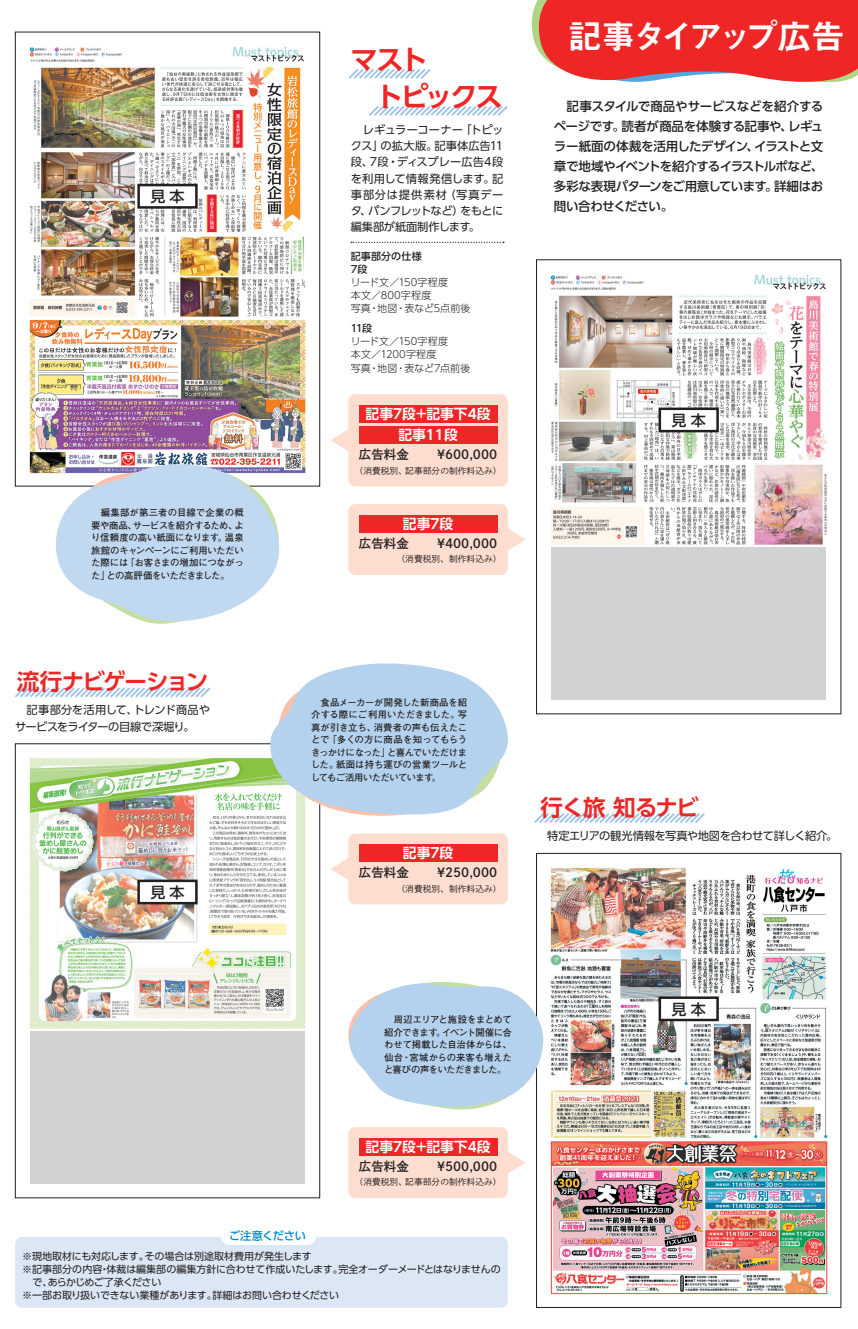
<style>
.page{position:relative;width:858px;height:1329px;background:#fff}
.page>*{position:absolute;margin:0;border:0;box-sizing:border-box;transform-origin:0 0}
.t1{font:33.75px "Midashi Go Pro MB31";letter-spacing:-.115em;color:#fff}
.t2{font:700 27.5px/37.5px "UD Shin Go Pro De";letter-spacing:-.085em;color:#ee2726}
.t3{font:700 22.5px "UD Shin Go Pro De";letter-spacing:-.055em;color:#ee2726}
.t4{font:500 15px "UD Shin Go Pro";color:#231f20}
.t5{font:700 13.75px "UD Shin Go Pro De";color:#fff}
.t6{font:500 12.5px/20px "UD Shin Go Pro";letter-spacing:-.05em;color:#231f20;text-align:justify}
.t7{font:12.5px "Shuei Go Kin Std B";color:#231f20}
.t8{font:11.25px/16.2px "UD Shin Go Pro";letter-spacing:-.03em;color:#231f20}
.t9{font:500 11.25px "UD Shin Go Pro";letter-spacing:-.025em;color:#008cd0}
.t10{font:10px "UD Shin Go Pro";letter-spacing:-.015em;color:#231f20}
.t11{font:300 10px/13.1px "UD Shin Go Pro";letter-spacing:.01em;color:#231f20}
.t12{font:10px "UD Shin Go Pro";letter-spacing:-.06em;color:#231f20}
.t13{font:500 10px/13.1px "UD Shin Go Pro";letter-spacing:.015em;color:#231f20}
.t14{font:700 9.38px/12.5px "Futo Go B101 Pro";letter-spacing:-.05em;color:#231f20;text-align:justify}
.t15{font:8.75px "Shuei Go Kin Std L";color:#231f20}
</style>
<div class="page">
<svg style="left:531px;top:0;width:326px;height:82px;background:#eb3c3a"></svg>
<svg style="left:508px;top:1152px;width:17px;height:22px"></svg>
<div style="left:348px;top:1127px;width:160px;height:71px;background:#fdddcf;border-radius:7px"></div>
<div style="left:359px;top:1138px;width:138px;height:17px;background:#ee2726"></div>
<img style="left:550px;top:274px;width:277px;height:271px">
<div style="left:536px;top:259px;width:305px;height:455px;border:1px solid #231f20"></div>
<div style="left:551px;top:547px;width:275px;height:153px;background:#d1d2d4"></div>
<img style="left:29px;top:46px;width:277px;height:428px">
<img style="left:29px;top:758px;width:277px;height:271px">
<div style="left:30px;top:1031px;width:275px;height:153px;background:#d1d2d4"></div>
<svg style="left:15px;top:687px;width:196px;height:11px"></svg>
<div style="left:15px;top:1237px;width:493px;height:70px;background:#dbe7f5;border-radius:7px"></div>
<div style="left:221px;top:1227px;width:95px;height:18px;background:#fff;border-radius:9px"></div>
<svg style="left:331px;top:429px;width:17px;height:22px"></svg>
<div style="left:348px;top:394px;width:160px;height:92px;background:#fdddcf;border-radius:7px"></div>
<div style="left:359px;top:426px;width:138px;height:18px;background:#ee2726"></div>
<div style="left:359px;top:405px;width:138px;height:17px;background:#ee2726"></div>
<svg style="left:331px;top:858px;width:17px;height:22px"></svg>
<div style="left:348px;top:833px;width:160px;height:71px;background:#fdddcf;border-radius:7px"></div>
<div style="left:359px;top:844px;width:138px;height:18px;background:#ee2726"></div>
<svg style="left:508px;top:529px;width:17px;height:22px"></svg>
<div style="left:348px;top:504px;width:160px;height:71px;background:#fdddcf;border-radius:7px"></div>
<div style="left:359px;top:515px;width:138px;height:17px;background:#ee2726"></div>
<svg style="left:348px;top:69px;width:83px;height:10px"></svg>
<svg style="left:369px;top:106px;width:139px;height:10px"></svg>
<svg style="left:351px;top:242px;width:153px;height:1px"></svg>
<svg style="left:53px;top:462px;width:233px;height:162px"></svg>
<svg style="left:269px;top:663px;width:239px;height:159px"></svg>
<img style="left:550px;top:868px;width:278px;height:427px">
<svg style="left:534px;top:813px;width:171px;height:10px"></svg>
<svg style="left:348px;top:981px;width:196px;height:139px"></svg>
<div style="left:139px;top:185px;width:57px;height:22px;background:#fff"></div>
<div style="left:137px;top:184px;width:61px;height:25px;border:2px solid #231f20"></div>
<div style="left:139px;top:881px;width:57px;height:22px;background:#fff"></div>
<div style="left:137px;top:879px;width:61px;height:25px;border:2px solid #231f20"></div>
<div style="left:659px;top:998px;width:58px;height:22px;background:#fff"></div>
<div style="left:658px;top:996px;width:60px;height:25px;border:2px solid #231f20"></div>
<div style="left:659px;top:409px;width:58px;height:22px;background:#fff"></div>
<div style="left:658px;top:407px;width:60px;height:25px;border:2px solid #231f20"></div>
<h3 class="t4" style="left:150px;top:184px;width:36px">見 本</h3>
<p class="t14" style="left:91px;top:505px;width:154px">　編集部が第三者の目線で企業の概要や商品、サービスを紹介するため、より信頼度の高い紙面になります。温泉旅館のキャンペーンにご利用いただいた際には「お客さまの増加につながった」との高評価をいただきました。</p>
<h3 class="t3" style="left:17px;top:663px;width:193px">流行ナビゲーション</h3>
<p class="t8" style="left:15px;top:702px;width:196px">　記事部分を活用して、トレンド商品やサービスをライターの目線で深堀り。</p>
<h3 class="t4" style="left:150px;top:880px;width:36px">見 本</h3>
<h2 class="t2" style="left:375px;top:40px;width:129px;text-indent:-25px">マスト<br>トピックス</h2>
<p class="t8" style="left:351px;top:121px;width:154px;text-align:justify">　レギュラーコーナー「トピックス」の拡大版。記事体広告11段、7段・ディスプレー広告4段を利用して情報発信します。記事部分は提供素材（写真データ、パンフレットなど）をもとに編集部が紙面制作します。</p>
<p class="t13" style="left:351px;top:249px;width:72px">記事部分の仕様<br>7段</p>
<p class="t11" style="left:351px;top:275px;width:121px">リード文／150字程度<br>本文／800字程度<br>写真・地図・表など5点前後</p>
<p class="t13" style="left:351px;top:322px;width:23px">11段</p>
<p class="t11" style="left:351px;top:335px;width:121px">リード文／150字程度<br>本文／1200字程度<br>写真・地図・表など7点前後</p>
<h3 class="t5" style="left:365px;top:402px;width:126px">記事7段＋記事下4段</h3>
<h3 class="t5" style="left:398px;top:424px;width:61px">記事11段</h3>
<h3 class="t7" style="left:359px;top:446px;width:51px">広告料金</h3>
<h3 class="t7" style="left:437px;top:446px;width:62px">¥600,000</h3>
<p class="t15" style="left:354px;top:464px;width:148px">（消費税別、記事部分の制作料込み）</p>
<h3 class="t5" style="left:403px;top:512px;width:52px">記事7段</h3>
<h3 class="t7" style="left:359px;top:534px;width:51px">広告料金</h3>
<h3 class="t7" style="left:437px;top:534px;width:62px">¥400,000</h3>
<p class="t15" style="left:396px;top:553px;width:106px">（消費税別、制作料込み）</p>
<h1 class="t1" style="left:568px;top:9px;width:278px">記事タイアップ広告</h1>
<h3 class="t6" style="left:554px;top:96px;width:271px">　記事スタイルで商品やサービスなどを紹介するページです。読者が商品を体験する記事や、レギュラー紙面の体裁を活用したデザイン、イラストと文章で地域やイベントを紹介するイラストルポなど、多彩な表現パターンをご用意しています。詳細はお問い合わせください。</h3>
<h3 class="t4" style="left:671px;top:408px;width:36px">見 本</h3>
<p class="t14" style="left:311px;top:695px;width:157px">　食品メーカーが開発した新商品を紹介する際にご利用いただきました。写真が引き立ち、消費者の声も伝えたことで「多くの方に商品を知ってもらうきっかけになった」と喜んでいただけました。紙面は持ち運びの営業ツールとしてもご活用いただいています。</p>
<h3 class="t5" style="left:403px;top:842px;width:52px">記事7段</h3>
<h3 class="t7" style="left:359px;top:864px;width:51px">広告料金</h3>
<h3 class="t7" style="left:437px;top:864px;width:62px">¥250,000</h3>
<p class="t15" style="left:396px;top:882px;width:106px">（消費税別、制作料込み）</p>
<h3 class="t3" style="left:540px;top:789px;width:160px">行く旅 知るナビ</h3>
<p class="t8" style="left:536px;top:827px;width:302px">　特定エリアの観光情報を写真や地図を合わせて詳しく紹介。</p>
<p class="t14" style="left:384px;top:1012px;width:129px">　周辺エリアと施設をまとめて紹介できます。イベント開催に合わせて掲載した自治体からは、仙台・宮城からの来客も増えたと喜びの声をいただきました。</p>
<h3 class="t5" style="left:365px;top:1135px;width:126px">記事7段＋記事下4段</h3>
<h3 class="t7" style="left:359px;top:1157px;width:51px">広告料金</h3>
<h3 class="t7" style="left:437px;top:1157px;width:62px">¥500,000</h3>
<p class="t9" style="left:229px;top:1227px;width:78px">ご注意ください</p>
<p class="t15" style="left:354px;top:1176px;width:148px">（消費税別、記事部分の制作料込み）</p>
<p class="t10" style="left:22px;top:1248px;width:291px">※現地取材にも対応します。その場合は別途取材費用が発生します</p>
<p class="t10" style="left:22px;top:1261px;width:480px">※記事部分の内容・体裁は編集部の編集方針に合わせて作成いたします。完全オーダーメードとはなりませんの</p>
<p class="t12" style="left:33px;top:1274px;width:130px">で、あらかじめご了承ください</p>
<p class="t10" style="left:22px;top:1287px;width:318px">※一部お取り扱いできない業種があります。詳細はお問い合わせください</p>
<h3 class="t4" style="left:671px;top:996px;width:36px">見 本</h3>
</div>
